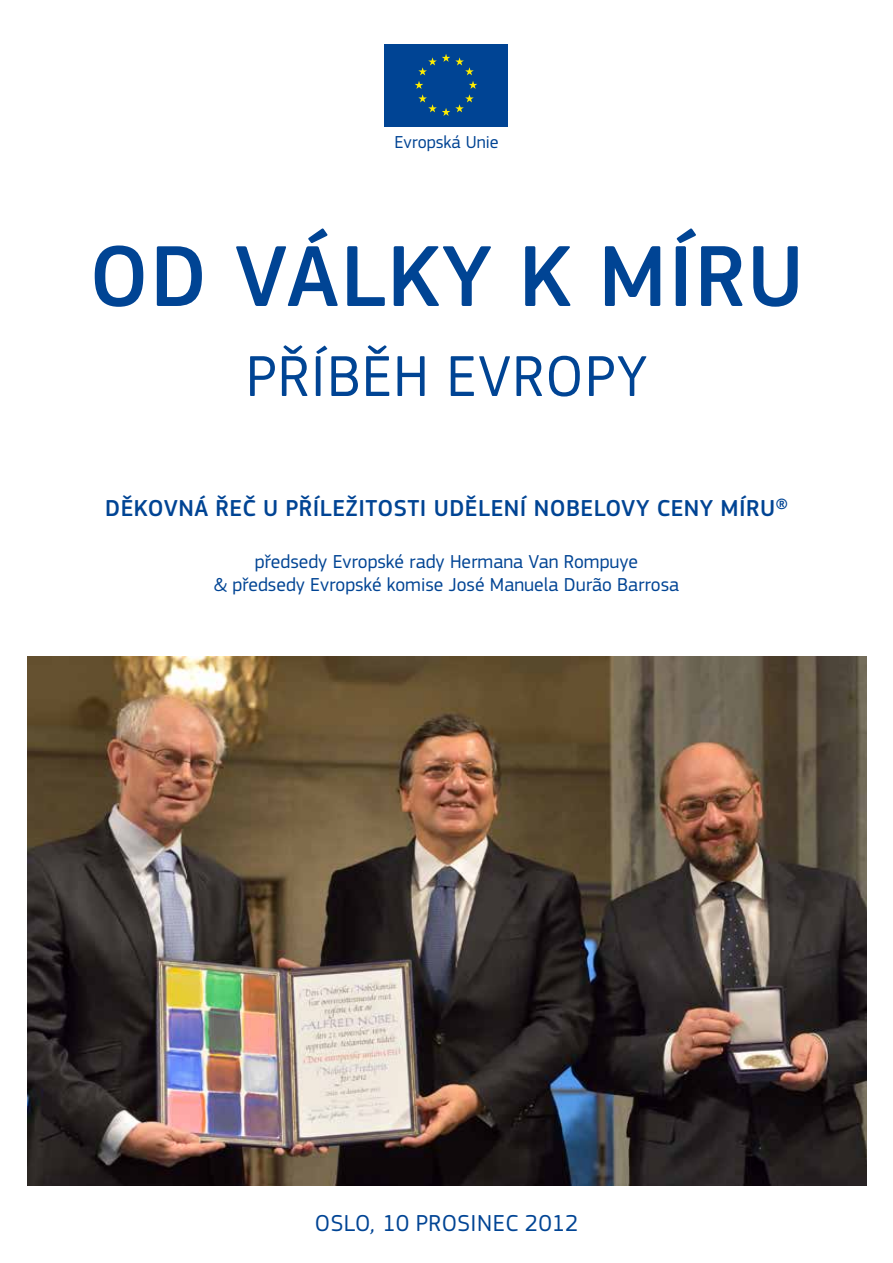
<style>
.page{position:relative;width:893px;height:1263px;background:#fff}
.page>*{position:absolute;margin:0;border:0;box-sizing:border-box;transform-origin:0 0}
.t1{font:500 90px "EC Square Sans Pro";letter-spacing:.02em;color:#004494}
.t2{font:60px "EC Square Sans Pro";letter-spacing:.02em;color:#004494}
.t3{font:500 24px "EC Square Sans Pro";letter-spacing:.02em;color:#004494}
.t4{font:24px "EC Square Sans Pro";letter-spacing:.02em;color:#004494}
.t5{font:19.5px/23.4px "EC Square Sans Pro";color:#004494;text-align:center}
.t6{font:18px "EC Square Sans Pro";color:#004494}
.s1{font-style:italic}
</style>
<div class="page">
<img style="left:28px;top:657px;width:839px;height:529px">
<svg style="left:384px;top:126px;width:124px;height:1px"></svg>
<div style="left:384px;top:44px;width:124px;height:82px;background:#004494"></div>
<svg style="left:415px;top:81px;width:62px;height:35px"></svg>
<svg style="left:418px;top:54px;width:56px;height:21px"></svg>
<p class="t6" style="left:394px;top:131px;width:106px">Evropská Unie</p>
<h1 class="t1" style="left:89px;top:224px;width:716px">OD VÁLKY K MÍRU</h1>
<h2 class="t2" style="left:246px;top:341px;width:403px">příběh Evropy</h2>
<p class="t3" style="left:105px;top:494px;width:684px">DĚKOVNÁ ŘEČ U PŘÍLEŽITOSTI UDĚLENÍ NOBELOVY CENY MÍRU®</p>
<p class="t5" style="left:214px;top:550px;width:467px">předsedy Evropské rady Hermana Van Rompuye<br>&amp; předsedy Evropské komise José Manuela Durão Barrosa</p>
<p class="t4" style="left:315px;top:1209px;width:265px">Oslo<span class="s1">,</span> 10 prosinec 2012</p>
</div>
